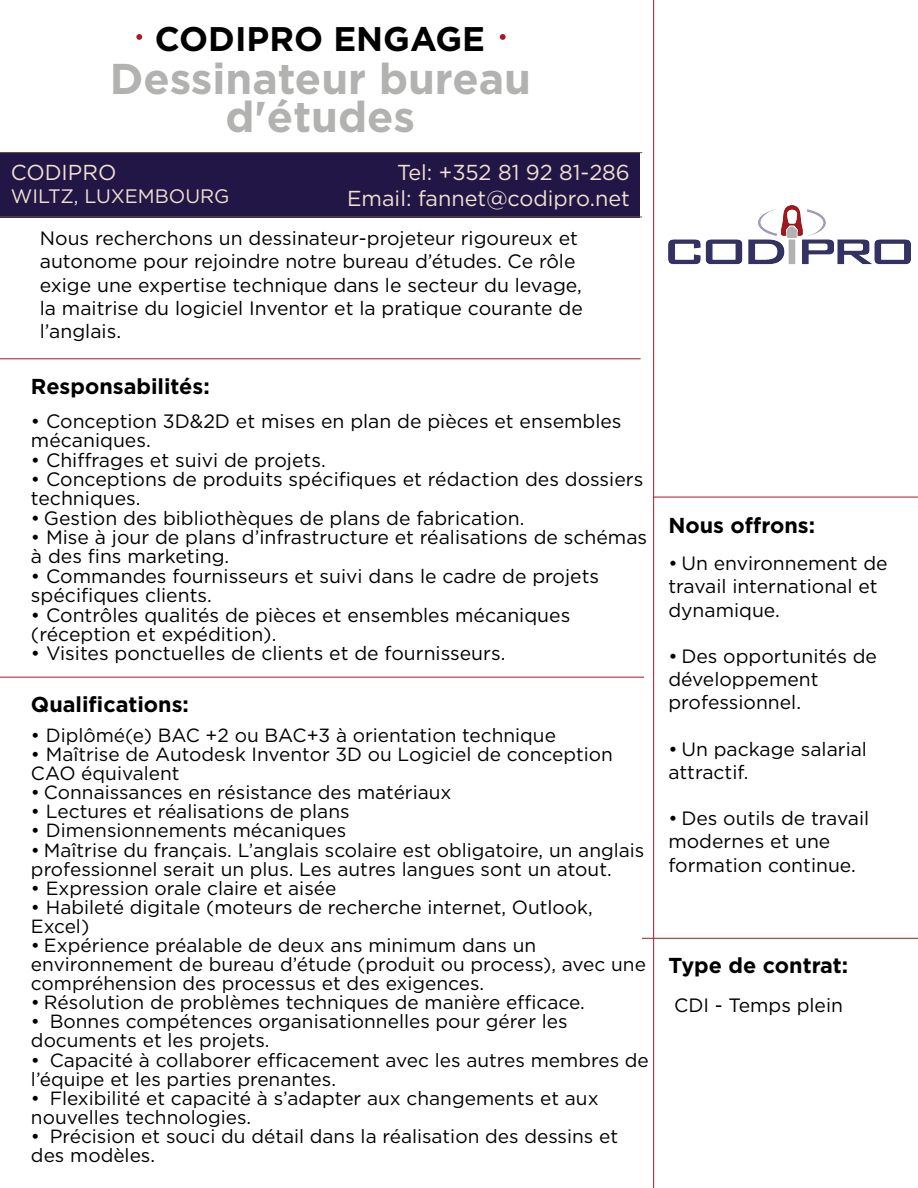
<style>
.page{position:relative;width:918px;height:1188px;background:#fff}
.page>*{position:absolute;margin:0;border:0;box-sizing:border-box;transform-origin:0 0}
.t1{font:700 43.05px/37.5px "Gotham";color:#b2b2b1;text-align:center}
.t2{font:700 34.2px "Gotham";color:#000}
.t3{font:700 21.6px "Gotham";color:#000}
.t4{font:21.6px/26px "Gotham";color:#f2e1d0;text-align:right}
.t5{font:19.5px "Gotham";color:#f2e1d0}
.t6{font:19.35px/23.2px "Gotham";color:#000}
.t7{font:19.05px/19px "Gotham";color:#000}
</style>
<div class="page">
<div style="left:0;top:152px;width:640px;height:65px;background:#211646"></div>
<hr style="left:0;top:217px;width:642px;height:1px;background:#695b3a">
<hr style="left:653px;top:0;width:1px;height:1188px;background:#a91828">
<hr style="left:0;top:152px;width:642px;height:1px;background:#695b3a">
<svg style="left:500px;top:34px;width:6px;height:6px"></svg>
<svg style="left:136px;top:34px;width:6px;height:6px"></svg>
<hr style="left:0;top:677px;width:644px;height:1px;background:#a91828">
<hr style="left:0;top:358px;width:641px;height:1px;background:#a91828">
<hr style="left:642px;top:938px;width:276px;height:1px;background:#a91828">
<hr style="left:653px;top:497px;width:265px;height:1px;background:#a91828">
<img style="left:668px;top:205px;width:242px;height:60px">
<h2 class="t2" style="left:155px;top:16px;width:332px">CODIPRO ENGAGE</h2>
<h1 class="t1" style="left:110px;top:60px;width:423px">Dessinateur bureau d'études</h1>
<p class="t4" style="left:11px;top:159px;width:107px">CODIPRO</p>
<p class="t5" style="left:11px;top:184px;width:220px">WILTZ, LUXEMBOURG</p>
<p class="t4" style="left:347px;top:159px;width:284px">Tel: +352 81 92 81-286<br>Email: fannet@codipro.net</p>
<p class="t6" style="left:40px;top:226px;width:545px">Nous recherchons un dessinateur-projeteur rigoureux et autonome pour rejoindre notre bureau d’études. Ce rôle exige une expertise technique dans le secteur du levage, la maitrise du logiciel Inventor et la pratique courante de l’anglais.</p>
<p class="t3" style="left:31px;top:372px;width:180px">Responsabilités:</p>
<p class="t6" style="left:31px;top:411px;width:592px;line-height:19.4px">• Conception 3D&amp;2D et mises en plan de pièces et ensembles mécaniques.</p>
<p class="t6" style="left:31px;top:448px;width:296px">• Chiffrages et suivi de projets.</p>
<p class="t6" style="left:31px;top:469px;width:614px;line-height:19.4px">• Conceptions de produits spécifiques et rédaction des dossiers techniques.</p>
<p class="t6" style="left:31px;top:506px;width:495px">• Gestion des bibliothèques de plans de fabrication.</p>
<p class="t6" style="left:31px;top:527px;width:618px;line-height:19.4px">• Mise à jour de plans d’infrastructure et réalisations de schémas à des fins marketing.</p>
<p class="t6" style="left:31px;top:566px;width:570px;line-height:19.4px">• Commandes fournisseurs et suivi dans le cadre de projets spécifiques clients.</p>
<p class="t6" style="left:31px;top:605px;width:541px;line-height:19.4px">• Contrôles qualités de pièces et ensembles mécaniques (réception et expédition).</p>
<p class="t6" style="left:31px;top:641px;width:476px">• Visites ponctuelles de clients et de fournisseurs.</p>
<p class="t3" style="left:31px;top:690px;width:159px">Qualifications:</p>
<p class="t7" style="left:31px;top:725px;width:527px">• Diplômé(e) BAC +2 ou BAC+3 à orientation technique</p>
<p class="t7" style="left:31px;top:744px;width:584px">• Maîtrise de Autodesk Inventor 3D ou Logiciel de conception<br>CAO équivalent</p>
<p class="t7" style="left:31px;top:783px;width:422px">• Connaissances en résistance des matériaux</p>
<p class="t7" style="left:31px;top:802px;width:320px">• Lectures et réalisations de plans</p>
<p class="t7" style="left:31px;top:821px;width:317px">• Dimensionnements mécaniques</p>
<p class="t7" style="left:31px;top:840px;width:615px">• Maîtrise du français. L’anglais scolaire est obligatoire, un anglais professionnel serait un plus. Les autres langues sont un atout.</p>
<p class="t7" style="left:31px;top:878px;width:307px">• Expression orale claire et aisée</p>
<p class="t7" style="left:31px;top:897px;width:563px">• Habileté digitale (moteurs de recherche internet, Outlook,<br>Excel)</p>
<p class="t7" style="left:31px;top:935px;width:616px">• Expérience préalable de deux ans minimum dans un environnement de bureau d’étude (produit ou process), avec une compréhension des processus et des exigences.</p>
<p class="t7" style="left:31px;top:993px;width:555px">• Résolution de problèmes techniques de manière efficace.</p>
<p class="t7" style="left:31px;top:1012px;width:538px">• Bonnes compétences organisationnelles pour gérer les documents et les projets.</p>
<p class="t7" style="left:31px;top:1050px;width:619px">• Capacité à collaborer efficacement avec les autres membres de l’équipe et les parties prenantes.</p>
<p class="t7" style="left:31px;top:1088px;width:569px">• Flexibilité et capacité à s’adapter aux changements et aux nouvelles technologies.</p>
<p class="t7" style="left:31px;top:1126px;width:589px">• Précision et souci du détail dans la réalisation des dessins et des modèles.</p>
<p class="t3" style="left:668px;top:511px;width:148px">Nous offrons:</p>
<p class="t6" style="left:668px;top:551px;width:221px">• Un environnement de travail international et dynamique.</p>
<p class="t6" style="left:668px;top:644px;width:210px">• Des opportunités de développement professionnel.</p>
<p class="t6" style="left:668px;top:737px;width:200px">• Un package salarial attractif.</p>
<p class="t6" style="left:668px;top:806px;width:202px">• Des outils de travail modernes et une formation continue.</p>
<p class="t3" style="left:668px;top:952px;width:181px">Type de contrat:</p>
<p class="t6" style="left:674px;top:993px;width:170px">CDI - Temps plein</p>
</div>
